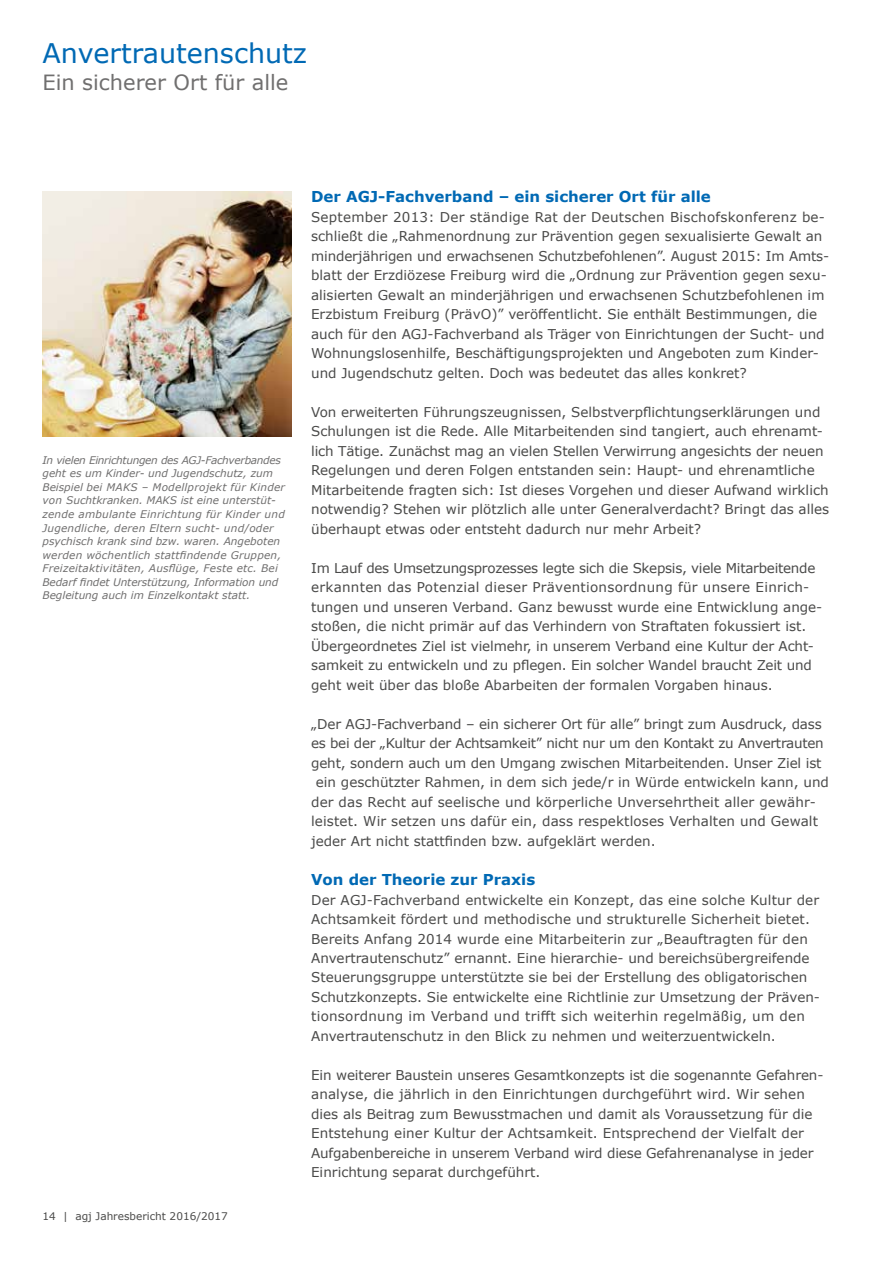
<style>
.page{position:relative;width:893px;height:1263px;background:#fff}
.page>*{position:absolute;margin:0;border:0;box-sizing:border-box;transform-origin:0 0}
.t1{font:27px "Verdana";color:#0069b4}
.t2{font:21px "Verdana";color:#706f6f}
.t3{font:700 15px "Verdana";color:#0069b4}
.t4{font:13.5px/19.5px "Verdana";color:#4a4a49}
.t5{font:13.5px "Verdana";letter-spacing:-.02em;color:#4a4a49}
.t6{font:italic 10.5px/13.5px "Verdana";color:#706f6f}
.t7{font:10.5px "Verdana";color:#4a4a49}
</style>
<div class="page">
<img style="left:43px;top:191px;width:249px;height:245px">
<h1 class="t1" style="left:43px;top:35px;width:266px">Anvertrautenschutz</h1>
<h2 class="t2" style="left:43px;top:68px;width:247px">Ein sicherer Ort für alle</h2>
<p class="t6" style="left:43px;top:453px;width:244px">In vielen Einrichtungen des AGJ-Fachverbandes geht es um Kinder- und Jugendschutz, zum Beispiel bei MAKS – Modellprojekt für Kinder von Suchtkranken. MAKS ist eine unterstüt&shy;zende ambulante Einrichtung für Kinder und Jugendliche, deren Eltern sucht- und/oder psychisch krank sind bzw. waren. Angeboten werden wöchentlich stattfindende Gruppen, Freizeitaktivitäten, Ausflüge, Feste etc. Bei Bedarf findet Unterstützung, Information und Begleitung auch im Einzelkontakt statt.</p>
<p class="t7" style="left:43px;top:1209px;width:187px">14 | agj Jahresbericht 2016/2017</p>
<p class="t3" style="left:311px;top:186px;width:401px">Der AGJ-Fachverband – ein sicherer Ort für alle</p>
<p class="t4" style="left:311px;top:207px;width:520px">September 2013: Der ständige Rat der Deutschen Bischofskonferenz be&shy;schließt die „Rahmenordnung zur Prävention gegen sexualisierte Gewalt an minderjährigen und erwachsenen Schutzbefohlenen”. August 2015: Im Amts&shy;blatt der Erzdiözese Freiburg wird die „Ordnung zur Prävention gegen sexu&shy;alisierten Gewalt an minderjährigen und erwachsenen Schutzbefohlenen im Erzbistum Freiburg (PrävO)” veröffentlicht. Sie enthält Bestimmungen, die auch für den AGJ-Fachverband als Träger von Einrichtungen der Sucht- und Wohnungslosenhilfe, Beschäftigungsprojekten und Angeboten zum Kinder&shy;und Jugendschutz gelten. Doch was bedeutet das alles konkret?</p>
<p class="t4" style="left:311px;top:402px;width:520px">Von erweiterten Führungszeugnissen, Selbstverpflichtungserklärungen und Schulungen ist die Rede. Alle Mitarbeitenden sind tangiert, auch ehrenamt&shy;lich Tätige. Zunächst mag an vielen Stellen Verwirrung angesichts der neuen Regelungen und deren Folgen entstanden sein: Haupt- und ehrenamtliche Mitarbeitende fragten sich: Ist dieses Vorgehen und dieser Aufwand wirklich notwendig? Stehen wir plötzlich alle unter Generalverdacht? Bringt das alles überhaupt etwas oder entsteht dadurch nur mehr Arbeit?</p>
<p class="t4" style="left:311px;top:558px;width:513px">Im Lauf des Umsetzungsprozesses legte sich die Skepsis, viele Mitarbeitende erkannten das Potenzial dieser Präventionsordnung für unsere Einrich&shy;tungen und unseren Verband. Ganz bewusst wurde eine Entwicklung ange&shy;stoßen, die nicht primär auf das Verhindern von Straftaten fokussiert ist.<br>Übergeordnetes Ziel ist vielmehr, in unserem Verband eine Kultur der Acht&shy;samkeit zu entwickeln und zu pflegen. Ein solcher Wandel braucht Zeit und geht weit über das bloße Abarbeiten der formalen Vorgaben hinaus.</p>
<p class="t4" style="left:311px;top:714px;width:512px">„Der AGJ-Fachverband – ein sicherer Ort für alle” bringt zum Ausdruck, dass</p>
<p class="t5" style="left:311px;top:734px;width:514px">es bei der „Kultur der Achtsamkeit” nicht nur um den Kontakt zu Anvertrauten</p>
<p class="t4" style="left:311px;top:753px;width:512px">geht, sondern auch um den Umgang zwischen Mitarbeitenden. Unser Ziel ist</p>
<p class="t4" style="left:316px;top:772px;width:515px">ein geschützter Rahmen, in dem sich jede/r in Würde entwickeln kann, und</p>
<p class="t4" style="left:311px;top:792px;width:506px">der das Recht auf seelische und körperliche Unversehrtheit aller gewähr-</p>
<p class="t4" style="left:311px;top:811px;width:508px">leistet. Wir setzen uns dafür ein, dass respektloses Verhalten und Gewalt</p>
<p class="t4" style="left:311px;top:831px;width:346px">jeder Art nicht stattfinden bzw. aufgeklärt werden.</p>
<p class="t3" style="left:311px;top:869px;width:226px">Von der Theorie zur Praxis</p>
<p class="t4" style="left:311px;top:890px;width:510px">Der AGJ-Fachverband entwickelte ein Konzept, das eine solche Kultur der Achtsamkeit fördert und methodische und strukturelle Sicherheit bietet.<br>Bereits Anfang 2014 wurde eine Mitarbeiterin zur „Beauftragten für den Anvertrautenschutz” ernannt. Eine hierarchie- und bereichsübergreifende Steuerungsgruppe unterstützte sie bei der Erstellung des obligatorischen Schutzkonzepts. Sie entwickelte eine Richtlinie zur Umsetzung der Präven&shy;tionsordnung im Verband und trifft sich weiterhin regelmäßig, um den Anvertrautenschutz in den Blick zu nehmen und weiterzuentwickeln.</p>
<p class="t4" style="left:311px;top:1065px;width:514px">Ein weiterer Baustein unseres Gesamtkonzepts ist die sogenannte Gefahren&shy;analyse, die jährlich in den Einrichtungen durchgeführt wird. Wir sehen dies als Beitrag zum Bewusstmachen und damit als Voraussetzung für die Entstehung einer Kultur der Achtsamkeit. Entsprechend der Vielfalt der Aufgabenbereiche in unserem Verband wird diese Gefahrenanalyse in jeder Einrichtung separat durchgeführt.</p>
</div>
